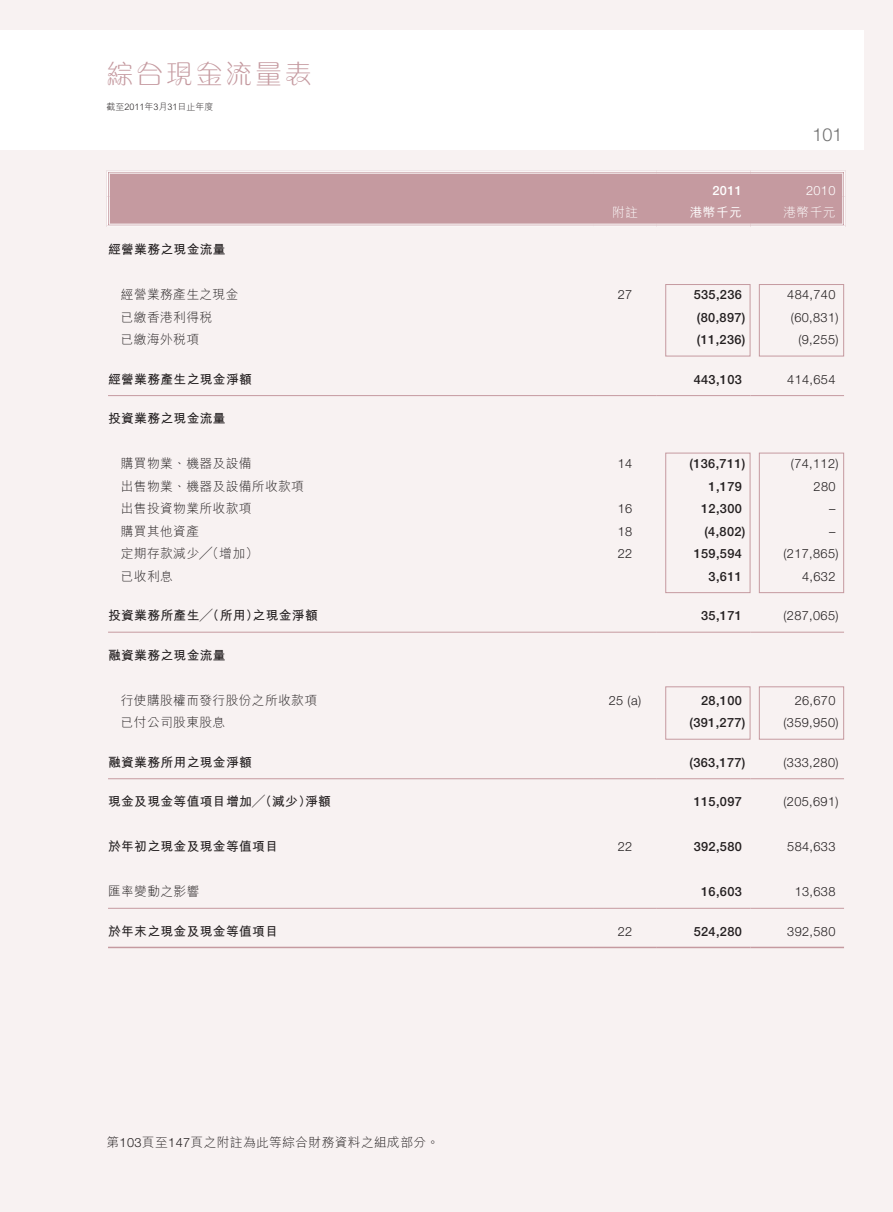
<style>
.page{position:relative;width:893px;height:1212px;background:#fff}
.page>*{position:absolute;margin:0;border:0;box-sizing:border-box;transform-origin:0 0}
.t1{font:27px "M Gentle HK Light E Ten B5 H";letter-spacing:.1em;color:#c59aa0}
.t2{font:300 18px "Helvetica Neue LT Std";color:#717171}
.t3{font:300 12.75px "Helvetica Neue LT Std";letter-spacing:.03em;color:#231f20}
.t4{font:12.75px "M Hei HK Light E Ten B5 H";letter-spacing:.03em;color:#231f20}
.t5{font:500 12.75px "Helvetica Neue LT Std";letter-spacing:.03em;color:#231f20}
.t6{font:12.75px "M Hei HK Bold E Ten B5 H";letter-spacing:.03em;color:#231f20}
.t7{font:12.75px "M Hei HK Light E Ten B5 H";letter-spacing:.03em;color:#fff}
.t8{font:500 12.75px "Helvetica Neue LT Std";color:#fff}
.t9{font:300 12.75px "Helvetica Neue LT Std";color:#fff}
.t10{font:12.75px "M Hei HK Medium E Ten B5 H";color:#fff}
.t11{font:9px "M Hei HK Light E Ten B5 H";color:#231f20}
.s1{font-family:"Helvetica Neue LT Std";font-weight:300}
</style>
<div class="page">
<div style="left:0;top:0;width:892px;height:1212px;background:#f8f2f2"></div>
<div style="left:0;top:30px;width:863px;height:119px;background:#fff"></div>
<hr style="left:106px;top:170px;width:487px;height:2px;background:#fff">
<hr style="left:106px;top:172px;width:2px;height:25px;background:#fff">
<hr style="left:593px;top:170px;width:63px;height:2px;background:#fff">
<hr style="left:656px;top:170px;width:94px;height:2px;background:#fff">
<hr style="left:750px;top:170px;width:95px;height:2px;background:#fff">
<hr style="left:106px;top:197px;width:2px;height:28px;background:#fff">
<div style="left:108px;top:172px;width:736px;height:53px;background:#c59aa0"></div>
<hr style="left:109px;top:224px;width:484px;height:1px;background:#fff">
<hr style="left:106px;top:225px;width:487px;height:2px;background:#fff">
<hr style="left:593px;top:224px;width:63px;height:1px;background:#fff">
<hr style="left:593px;top:225px;width:63px;height:2px;background:#fff">
<hr style="left:656px;top:224px;width:94px;height:1px;background:#fff">
<hr style="left:656px;top:225px;width:94px;height:2px;background:#fff">
<hr style="left:750px;top:224px;width:93px;height:1px;background:#fff">
<hr style="left:750px;top:225px;width:95px;height:2px;background:#fff">
<svg style="left:665px;top:284px;width:179px;height:73px"></svg>
<hr style="left:108px;top:395px;width:485px;height:1px;background:#c59aa0">
<hr style="left:593px;top:395px;width:63px;height:1px;background:#c59aa0">
<hr style="left:656px;top:395px;width:94px;height:1px;background:#c59aa0">
<hr style="left:750px;top:395px;width:94px;height:1px;background:#c59aa0">
<svg style="left:665px;top:452px;width:179px;height:141px"></svg>
<hr style="left:108px;top:632px;width:485px;height:1px;background:#c59aa0">
<hr style="left:593px;top:632px;width:63px;height:1px;background:#c59aa0">
<hr style="left:656px;top:632px;width:94px;height:1px;background:#c59aa0">
<hr style="left:750px;top:632px;width:94px;height:1px;background:#c59aa0">
<svg style="left:665px;top:686px;width:179px;height:54px"></svg>
<hr style="left:108px;top:778px;width:485px;height:1px;background:#c59aa0">
<hr style="left:593px;top:778px;width:63px;height:1px;background:#c59aa0">
<hr style="left:656px;top:778px;width:94px;height:1px;background:#c59aa0">
<hr style="left:750px;top:778px;width:94px;height:1px;background:#c59aa0">
<hr style="left:108px;top:908px;width:485px;height:1px;background:#c59aa0">
<hr style="left:593px;top:908px;width:63px;height:1px;background:#c59aa0">
<hr style="left:656px;top:908px;width:94px;height:1px;background:#c59aa0">
<hr style="left:750px;top:908px;width:94px;height:1px;background:#c59aa0">
<hr style="left:108px;top:947px;width:485px;height:1px;background:#c59aa0">
<hr style="left:593px;top:947px;width:63px;height:1px;background:#c59aa0">
<hr style="left:656px;top:947px;width:94px;height:1px;background:#c59aa0">
<hr style="left:750px;top:947px;width:94px;height:1px;background:#c59aa0">
<h1 class="t1" style="left:106px;top:64px;width:207px">綜合現金流量表</h1>
<p class="t11" style="left:106px;top:104px;width:109px">截至2011年3月31日止年度</p>
<h2 class="t2" style="left:812px;top:128px;width:32px">101</h2>
<p class="t8" style="left:712px;top:183px;width:31px">2011</p>
<p class="t9" style="left:806px;top:186px;width:31px">2010</p>
<p class="t7" style="left:612px;top:208px;width:27px">附註</p>
<p class="t10" style="left:689px;top:208px;width:54px">港幣千元</p>
<p class="t7" style="left:783px;top:208px;width:54px">港幣千元</p>
<p class="t6" style="left:108px;top:245px;width:119px">經營業務之現金流量</p>
<p class="t4" style="left:121px;top:290px;width:119px">經營業務產生之現金</p>
<p class="t3" style="left:617px;top:290px;width:16px">27</p>
<p class="t5" style="left:693px;top:287px;width:50px">535,236</p>
<p class="t3" style="left:787px;top:290px;width:50px">484,740</p>
<p class="t4" style="left:121px;top:312px;width:93px">已繳香港利得稅</p>
<p class="t5" style="left:697px;top:310px;width:50px">(80,897)</p>
<p class="t3" style="left:791px;top:313px;width:49px">(60,831)</p>
<p class="t4" style="left:121px;top:335px;width:80px">已繳海外稅項</p>
<p class="t5" style="left:697px;top:332px;width:50px">(11,236)</p>
<p class="t3" style="left:798px;top:335px;width:42px">(9,255)</p>
<p class="t6" style="left:108px;top:374px;width:145px">經營業務產生之現金淨額</p>
<p class="t5" style="left:693px;top:372px;width:50px">443,103</p>
<p class="t3" style="left:787px;top:375px;width:50px">414,654</p>
<p class="t6" style="left:108px;top:414px;width:119px">投資業務之現金流量</p>
<p class="t4" style="left:121px;top:459px;width:132px">購買物業、機器及設備</p>
<p class="t3" style="left:617px;top:459px;width:16px">14</p>
<p class="t5" style="left:689px;top:456px;width:58px">(136,711)</p>
<p class="t3" style="left:791px;top:459px;width:49px">(74,112)</p>
<p class="t4" style="left:121px;top:481px;width:185px">出售物業、機器及設備所收款項</p>
<p class="t5" style="left:708px;top:479px;width:35px">1,179</p>
<p class="t3" style="left:813px;top:482px;width:23px">280</p>
<p class="t4" style="left:121px;top:504px;width:132px">出售投資物業所收款項</p>
<p class="t3" style="left:617px;top:504px;width:16px">16</p>
<p class="t5" style="left:701px;top:501px;width:42px">12,300</p>
<p class="t3" style="left:829px;top:504px;width:8px">–</p>
<p class="t4" style="left:121px;top:526px;width:80px">購買其他資產</p>
<p class="t3" style="left:617px;top:527px;width:16px">18</p>
<p class="t5" style="left:704px;top:524px;width:43px">(4,802)</p>
<p class="t3" style="left:829px;top:527px;width:8px">–</p>
<p class="t4" style="left:121px;top:549px;width:139px">定期存款減少╱（增加）</p>
<p class="t3" style="left:617px;top:549px;width:16px">22</p>
<p class="t5" style="left:693px;top:546px;width:50px">159,594</p>
<p class="t3" style="left:783px;top:549px;width:57px">(217,865)</p>
<p class="t4" style="left:121px;top:571px;width:54px">已收利息</p>
<p class="t5" style="left:708px;top:569px;width:35px">3,611</p>
<p class="t3" style="left:802px;top:572px;width:35px">4,632</p>
<p class="t6" style="left:108px;top:611px;width:211px">投資業務所產生╱（所用）之現金淨額</p>
<p class="t5" style="left:701px;top:608px;width:42px">35,171</p>
<p class="t3" style="left:783px;top:611px;width:57px">(287,065)</p>
<p class="t6" style="left:108px;top:650px;width:119px">融資業務之現金流量</p>
<p class="t4" style="left:121px;top:695px;width:198px">行使購股權而發行股份之所收款項</p>
<p class="t3" style="left:608px;top:696px;width:34px">25 (a)</p>
<p class="t5" style="left:701px;top:693px;width:42px">28,100</p>
<p class="t3" style="left:794px;top:696px;width:42px">26,670</p>
<p class="t4" style="left:121px;top:718px;width:106px">已付公司股東股息</p>
<p class="t5" style="left:689px;top:715px;width:58px">(391,277)</p>
<p class="t3" style="left:783px;top:718px;width:57px">(359,950)</p>
<p class="t6" style="left:108px;top:757px;width:145px">融資業務所用之現金淨額</p>
<p class="t5" style="left:689px;top:755px;width:58px">(363,177)</p>
<p class="t3" style="left:783px;top:758px;width:57px">(333,280)</p>
<p class="t6" style="left:108px;top:797px;width:224px">現金及現金等值項目增加╱（減少）淨額</p>
<p class="t5" style="left:693px;top:795px;width:50px">115,097</p>
<p class="t3" style="left:783px;top:797px;width:57px">(205,691)</p>
<p class="t6" style="left:108px;top:842px;width:172px">於年初之現金及現金等值項目</p>
<p class="t3" style="left:617px;top:842px;width:16px">22</p>
<p class="t5" style="left:693px;top:840px;width:50px">392,580</p>
<p class="t3" style="left:787px;top:842px;width:50px">584,633</p>
<p class="t4" style="left:108px;top:887px;width:93px">匯率變動之影響</p>
<p class="t5" style="left:701px;top:885px;width:42px">16,603</p>
<p class="t3" style="left:794px;top:887px;width:42px">13,638</p>
<p class="t6" style="left:108px;top:926px;width:172px">於年末之現金及現金等值項目</p>
<p class="t3" style="left:617px;top:927px;width:16px">22</p>
<p class="t5" style="left:693px;top:924px;width:50px">524,280</p>
<p class="t3" style="left:787px;top:927px;width:50px">392,580</p>
<p class="t4" style="left:106px;top:1137px;width:334px">第<span class="s1">103</span>頁至<span class="s1">147</span>頁之附註為此等綜合財務資料之組成部分。</p>
</div>
